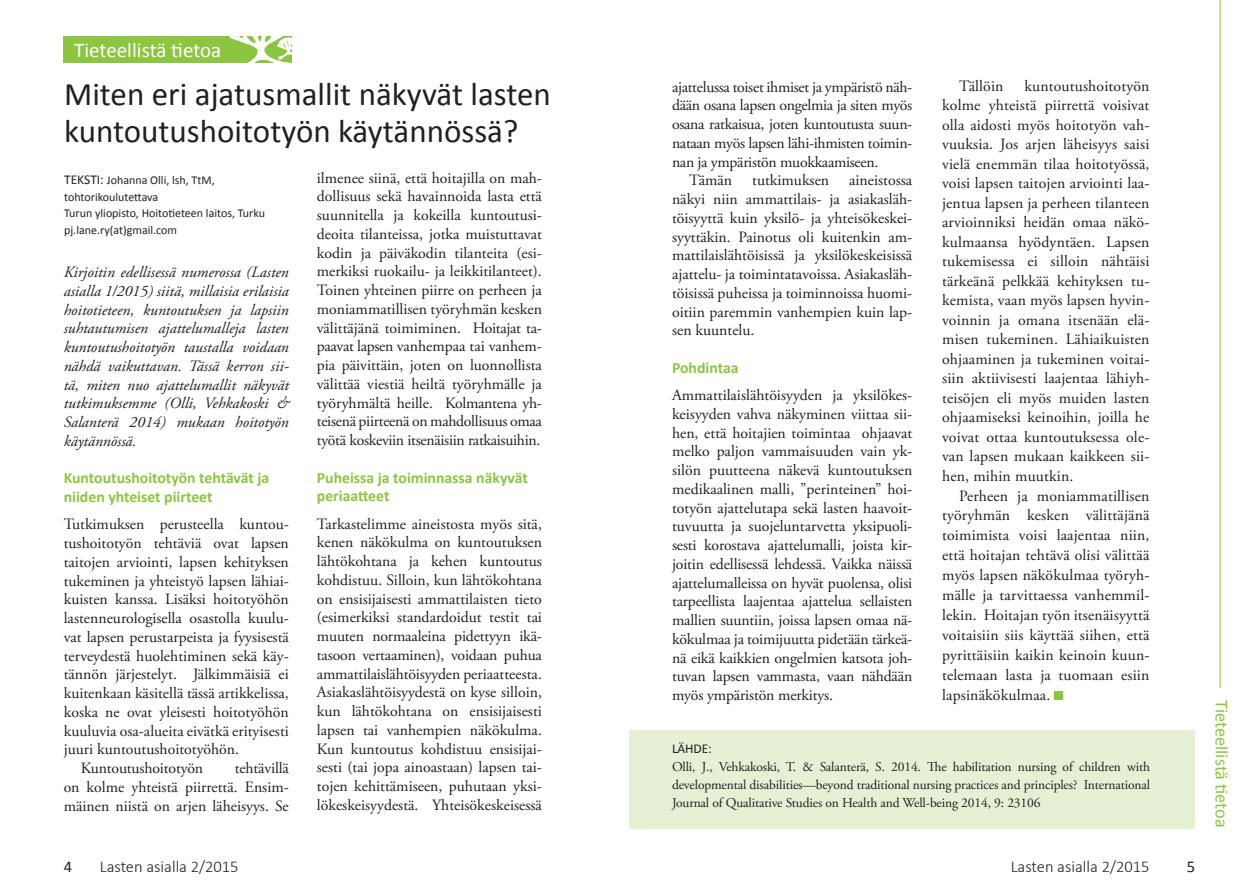
<style>
.page{position:relative;width:1259px;height:893px;background:#fff}
.page>*{position:absolute;margin:0;border:0;box-sizing:border-box;transform-origin:0 0}
.Leipis_ilman_sisenny{font:33px/37.5px "Calibri";color:#231f20}
.Leipis_ilman_sisenny-2{font:21px "Calibri";color:#fff}
.Leipis_ilman_sisenny-3{font:18.3px "Calibri";color:#8cc540}
.t1{font:300 16.5px "Calibri";color:#231f20}
.Leipis_sisennys{font:16.5px "Calibri";color:#231f20}
.Leipis_sisennys-2{font:15.75px/18.8px "Adobe Garamond Pro";color:#231f20;text-align:justify}
.Leipis_ilman_sisenny-4{font:15.75px/18.8px "Adobe Garamond Pro";letter-spacing:-.01em;color:#231f20;text-align:justify}
.Leipis_ilman_sisenny-5{font:italic 15.75px/18.8px "Adobe Garamond Pro";color:#231f20;text-align:justify}
.Leipis_ilman_sisenny-6{font:700 15.75px/18.8px "Calibri";color:#8cc540}
.Lähdetekstit{font:13.5px/18px "Adobe Garamond Pro";letter-spacing:-.01em;color:#231f20;text-align:justify}
.Lähdetekstit-2{font:13.5px "Calibri";letter-spacing:-.01em;color:#231f20}
.Leipis_ilman_sisenny-7{font:12px/16.5px "Calibri";color:#231f20}
.s1{font-size:13.5px}
</style>
<div class="page">
<div style="left:629px;top:730px;width:566px;height:98px;background:#e5f0d5"></div>
<div style="left:64px;top:37px;width:228px;height:26px;background:#8cc540"></div>
<svg style="left:229px;top:36px;width:63px;height:27px"></svg>
<div style="left:1054px;top:691px;width:8px;height:8px;background:#8cc540"></div>
<hr style="left:1219px;top:0;width:1px;height:688px;background:#8cc540">
<p class="Leipis_ilman_sisenny-2" style="left:74px;top:36px;width:149px">Tieteellistä tietoa</p>
<p class="Leipis_ilman_sisenny" style="left:64px;top:75px;width:488px">Miten eri ajatusmallit näkyvät lasten kuntoutushoitotyön käytännössä?</p>
<p class="Leipis_ilman_sisenny-7" style="left:64px;top:172px;width:152px"><span class="s1">TEKSTI:</span> Johanna Olli, lsh, TtM, tohtorikoulutettava</p>
<p class="Leipis_ilman_sisenny-7" style="left:64px;top:205px;width:202px">Turun yliopisto, Hoitotieteen laitos, Turku</p>
<p class="Leipis_ilman_sisenny-7" style="left:64px;top:222px;width:115px">pj.lane.ry(at)gmail.com</p>
<p class="Leipis_ilman_sisenny-5" style="left:64px;top:263px;width:227px">Kirjoitin edellisessä numerossa (Lasten asialla 1/2015) siitä, millaisia erilaisia hoitotieteen, kuntoutuksen ja lapsiin suhtautumisen ajattelumalleja lasten kuntoutushoitotyön taustalla voidaan nähdä vaikuttavan. Tässä kerron sii&shy;tä, miten nuo ajattelumallit näkyvät tutkimuksemme (Olli, Vehkakoski &amp; Salanterä 2014) mukaan hoitotyön käytännössä.</p>
<p class="Leipis_ilman_sisenny-6" style="left:64px;top:469px;width:207px">Kuntoutushoitotyön tehtävät ja niiden yhteiset piirteet</p>
<p class="Leipis_ilman_sisenny-4" style="left:64px;top:516px;width:227px">Tutkimuksen perusteella kuntou&shy;tushoitotyön tehtäviä ovat lapsen taitojen arviointi, lapsen kehityksen tukeminen ja yhteistyö lapsen lähiai&shy;kuisten kanssa. Lisäksi hoitotyöhön lastenneurologisella osastolla kuulu&shy;vat lapsen perustarpeista ja fyysisestä terveydestä huolehtiminen sekä käy&shy;tännön järjestelyt. Jälkimmäisiä ei kuitenkaan käsitellä tässä artikkelissa, koska ne ovat yleisesti hoitotyöhön kuuluvia osa-alueita eivätkä erityisesti juuri kuntoutushoitotyöhön.</p>
<p class="Leipis_sisennys-2" style="left:81px;top:759px;width:124px">Kuntoutushoitotyön</p>
<p class="Leipis_sisennys-2" style="left:64px;top:759px;width:227px;text-indent:171px">tehtävillä on kolme yhteistä piirrettä. Ensim&shy;mäinen niistä on arjen läheisyys. Se</p>
<p class="Leipis_sisennys-2" style="left:317px;top:169px;width:227px">ilmenee siinä, että hoitajilla on mah&shy;dollisuus sekä havainnoida lasta että suunnitella ja kokeilla kuntoutusi&shy;deoita tilanteissa, jotka muistuttavat kodin ja päiväkodin tilanteita (esi&shy;merkiksi ruokailu- ja leikkitilanteet).<br>Toinen yhteinen piirre on perheen ja moniammatillisen työryhmän kesken välittäjänä toimiminen. Hoitajat ta&shy;paavat lapsen vanhempaa tai vanhem&shy;pia päivittäin, joten on luonnollista välittää viestiä heiltä työryhmälle ja työryhmältä heille. Kolmantena yh&shy;teisenä piirteenä on mahdollisuus omaa työtä koskeviin itsenäisiin ratkaisuihin.</p>
<p class="Leipis_ilman_sisenny-6" style="left:317px;top:468px;width:212px">Puheissa ja toiminnassa näkyvät periaatteet</p>
<p class="Leipis_ilman_sisenny-4" style="left:317px;top:515px;width:227px">Tarkastelimme aineistosta myös sitä, kenen näkökulma on kuntoutuksen lähtökohtana ja kehen kuntoutus kohdistuu. Silloin, kun lähtökohtana on ensisijaisesti ammattilaisten tieto (esimerkiksi standardoidut testit tai muuten normaaleina pidettyyn ikä&shy;tasoon vertaaminen), voidaan puhua ammattilaislähtöisyyden periaatteesta.<br>Asiakaslähtöisyydestä on kyse silloin, kun lähtökohtana on ensisijaisesti lapsen tai vanhempien näkökulma.<br>Kun kuntoutus kohdistuu ensisijai&shy;sesti (tai jopa ainoastaan) lapsen tai&shy;tojen kehittämiseen, puhutaan yksi&shy;lökeskeisyydestä. Yhteisökeskeisessä</p>
<p class="Leipis_ilman_sisenny-4" style="left:672px;top:78px;width:242px">ajattelussa toiset ihmiset ja ympäristö näh&shy;dään osana lapsen ongelmia ja siten myös osana ratkaisua, joten kuntoutusta suun&shy;nataan myös lapsen lähi-ihmisten toimin&shy;nan ja ympäristön muokkaamiseen.</p>
<p class="Leipis_sisennys-2" style="left:689px;top:172px;width:45px">Tämän</p>
<p class="Leipis_sisennys-2" style="left:752px;top:172px;width:79px">tutkimuksen</p>
<p class="Leipis_sisennys-2" style="left:672px;top:172px;width:242px;text-indent:177px">aineistossa näkyi niin ammattilais- ja asiakasläh&shy;töisyyttä kuin yksilö- ja yhteisökeskei&shy;syyttäkin. Painotus oli kuitenkin am&shy;mattilaislähtöisissä ja yksilökeskeisissä ajattelu- ja toimintatavoissa. Asiakasläh&shy;töisissä puheissa ja toiminnoissa huomi&shy;oitiin paremmin vanhempien kuin lap&shy;sen kuuntelu.</p>
<p class="Leipis_ilman_sisenny-6" style="left:672px;top:358px;width:68px">Pohdintaa</p>
<p class="Leipis_ilman_sisenny-4" style="left:672px;top:386px;width:242px">Ammattilaislähtöisyyden ja yksilökes&shy;keisyyden vahva näkyminen viittaa sii&shy;hen, että hoitajien toimintaa ohjaavat melko paljon vammaisuuden vain yk&shy;silön puutteena näkevä kuntoutuksen medikaalinen malli, ”perinteinen” hoi&shy;totyön ajattelutapa sekä lasten haavoit&shy;tuvuutta ja suojeluntarvetta yksipuoli&shy;sesti korostava ajattelumalli, joista kir&shy;joitin edellisessä lehdessä. Vaikka näissä ajattelumalleissa on hyvät puolensa, olisi tarpeellista laajentaa ajattelua sellaisten mallien suuntiin, joissa lapsen omaa nä&shy;kökulmaa ja toimijuutta pidetään tärkeä&shy;nä eikä kaikkien ongelmien katsota joh&shy;tuvan lapsen vammasta, vaan nähdään myös ympäristön merkitys.</p>
<p class="Leipis_sisennys-2" style="left:942px;top:76px;width:209px;line-height:19.5px;text-indent:82px">kuntoutushoitotyön kolme yhteistä piirrettä voisivat olla aidosti myös hoitotyön vah&shy;vuuksia. Jos arjen läheisyys saisi vielä enemmän tilaa hoitotyössä, voisi lapsen taitojen arviointi laa&shy;jentua lapsen ja perheen tilanteen arvioinniksi heidän omaa näkö&shy;kulmaansa hyödyntäen. Lapsen tukemisessa ei silloin nähtäisi tärkeänä pelkkää kehityksen tu&shy;kemista, vaan myös lapsen hyvin&shy;voinnin ja omana itsenään elä&shy;misen tukeminen. Lähiaikuisten ohjaaminen ja tukeminen voitai&shy;siin aktiivisesti laajentaa lähiyh&shy;teisöjen eli myös muiden lasten ohjaamiseksi keinoihin, joilla he voivat ottaa kuntoutuksessa ole&shy;van lapsen mukaan kaikkeen sii&shy;hen, mihin muutkin.</p>
<p class="Leipis_sisennys-2" style="left:942px;top:486px;width:209px;line-height:20px;text-indent:17px">Perheen ja moniammatillisen työryhmän kesken välittäjänä toimimista voisi laajentaa niin, että hoitajan tehtävä olisi välittää myös lapsen näkökulmaa työryh&shy;mälle ja tarvittaessa vanhemmil&shy;lekin. Hoitajan työn itsenäisyyttä voitaisiin siis käyttää siihen, että pyrittäisiin kaikin keinoin kuun&shy;telemaan lasta ja tuomaan esiin lapsinäkökulmaa.</p>
<p class="Leipis_sisennys-2" style="left:959px;top:77px;width:46px">Tällöin</p>
<p class="Lähdetekstit-2" style="left:672px;top:740px;width:41px">LÄHDE:</p>
<p class="Lähdetekstit" style="left:672px;top:759px;width:480px">Olli, J., Vehkakoski, T. &amp; Salanterä, S. 2014. The habilitation nursing of children with developmental disabilities—beyond traditional nursing practices and principles? International Journal of Qualitative Studies on Health and Well-being 2014, 9: 23106</p>
<p class="Leipis_sisennys" style="left:64px;top:856px;width:10px">4</p>
<p class="t1" style="left:100px;top:856px;width:140px">Lasten asialla 2/2015</p>
<p class="t1" style="left:1010px;top:856px;width:140px">Lasten asialla 2/2015</p>
<p class="Leipis_sisennys" style="left:1186px;top:856px;width:10px">5</p>
<p class="Leipis_ilman_sisenny-3" style="left:1233px;top:700px;width:129px;rotate:90deg">Tieteellistä tietoa</p>
</div>
